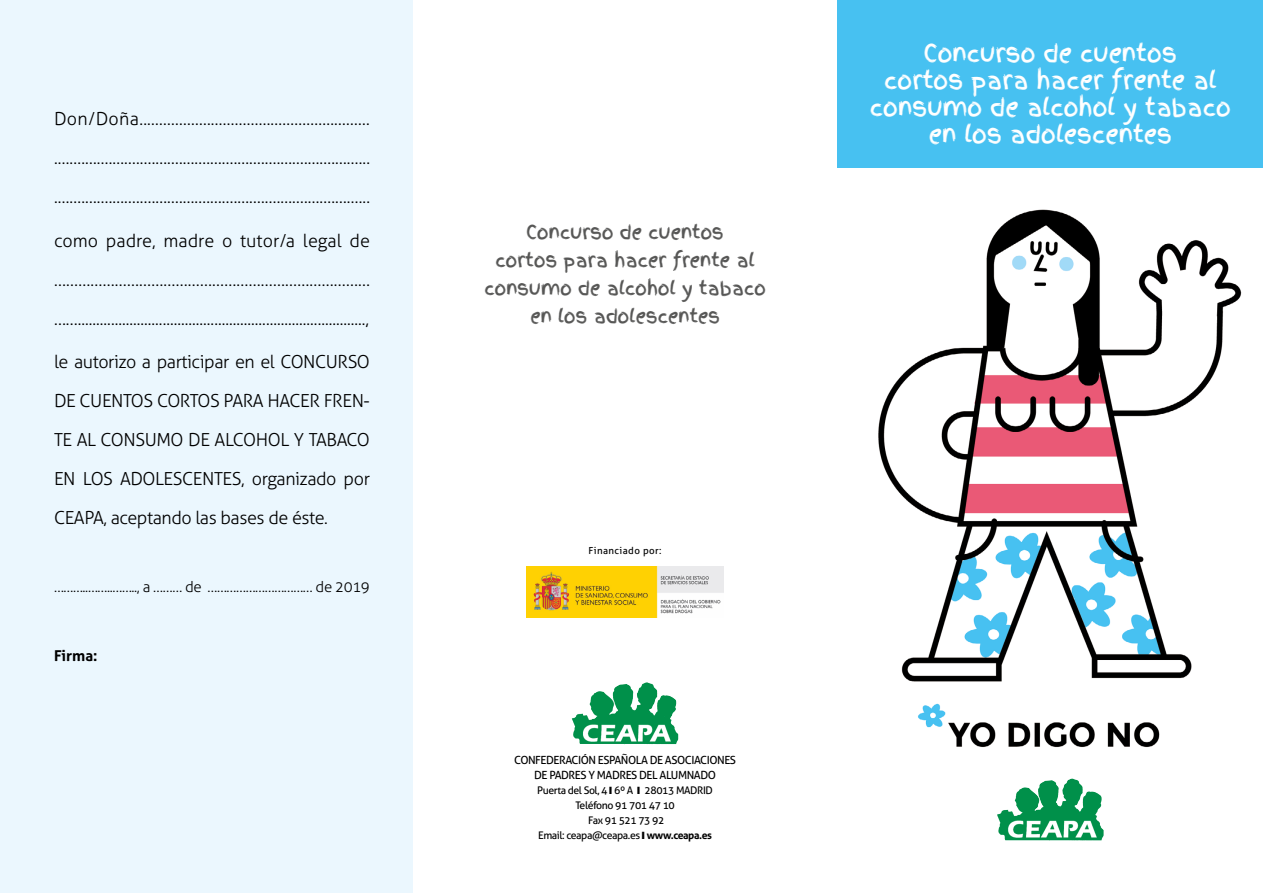
<style>
.page{position:relative;width:1263px;height:893px;background:#fff}
.page>*{position:absolute;margin:0;border:0;box-sizing:border-box;transform-origin:0 0}
.t1{font:24px/27px "Finger Paint";letter-spacing:-.02em;color:#fff;text-align:center}
.t2{font:18.75px/28px "Finger Paint";letter-spacing:-.02em;color:#575756;text-align:center}
.t3{font:300 18px/39px "Aller";letter-spacing:-.025em;color:#000;text-align:justify}
.t4{font:300 15px "Aller";letter-spacing:-.025em;color:#000}
.t5{font:700 15px "Aller";color:#000}
.t6{font:11.25px/15px "Aller";letter-spacing:-.04em;color:#000;text-align:center}
.t7{font:10.5px/15px "Aller";letter-spacing:-.04em;color:#000;text-align:center}
.t8{font:9.75px "Aller";letter-spacing:.04em;color:#000}
.s1{font-weight:700}
</style>
<div class="page">
<img style="left:878px;top:209px;width:364px;height:599px">
<div style="left:0;top:0;width:412px;height:893px;background:#ebf7fe"></div>
<img style="left:572px;top:713px;width:85px;height:31px">
<img style="left:997px;top:809px;width:85px;height:32px">
<div style="left:838px;top:0;width:425px;height:168px;background:#47c1f1"></div>
<img style="left:526px;top:567px;width:198px;height:51px">
<p class="t3" style="left:54px;top:100px;width:318px">Don/Doña.......................................................... ................................................................................. .................................................................................</p>
<p class="t3" style="left:54px;top:221px;width:318px">como padre, madre o tutor/a legal de …………………………………………………………………… ……..............................................................................,</p>
<p class="t3" style="left:54px;top:342px;width:317px">le autorizo a participar en el CONCURSO DE CUENTOS CORTOS PARA HACER FREN-TE AL CONSUMO DE ALCOHOL Y TABACO EN LOS ADOLESCENTES, organizado por CEAPA, aceptando las bases de éste.</p>
<p class="t4" style="left:54px;top:578px;width:317px">………..……..…….., a ……… de …………………………… de 2019</p>
<p class="t5" style="left:54px;top:646px;width:45px">Firma:</p>
<p class="t2" style="left:484px;top:218px;width:284px">Concurso de cuentos<br>cortos para hacer frente al consumo de alcohol y tabaco en los adolescentes</p>
<p class="t8" style="left:589px;top:545px;width:75px">Financiado por:</p>
<p class="t6" style="left:514px;top:752px;width:223px">CONFEDERACIÓN ESPAÑOLA DE ASOCIACIONES<br>DE PADRES Y MADRES DEL ALUMNADO</p>
<p class="t7" style="left:537px;top:783px;width:177px">Puerta del Sol, 4 6º A 28013 MADRID<br>Teléfono 91 701 47 10<br>Fax 91 521 73 92<br>Email: ceapa@ceapa.es <span class="s1">www.ceapa.es</span></p>
<h1 class="t1" style="left:869px;top:40px;width:363px">Concurso de cuentos<br>cortos para hacer frente al consumo de alcohol y tabaco en los adolescentes</h1>
</div>
